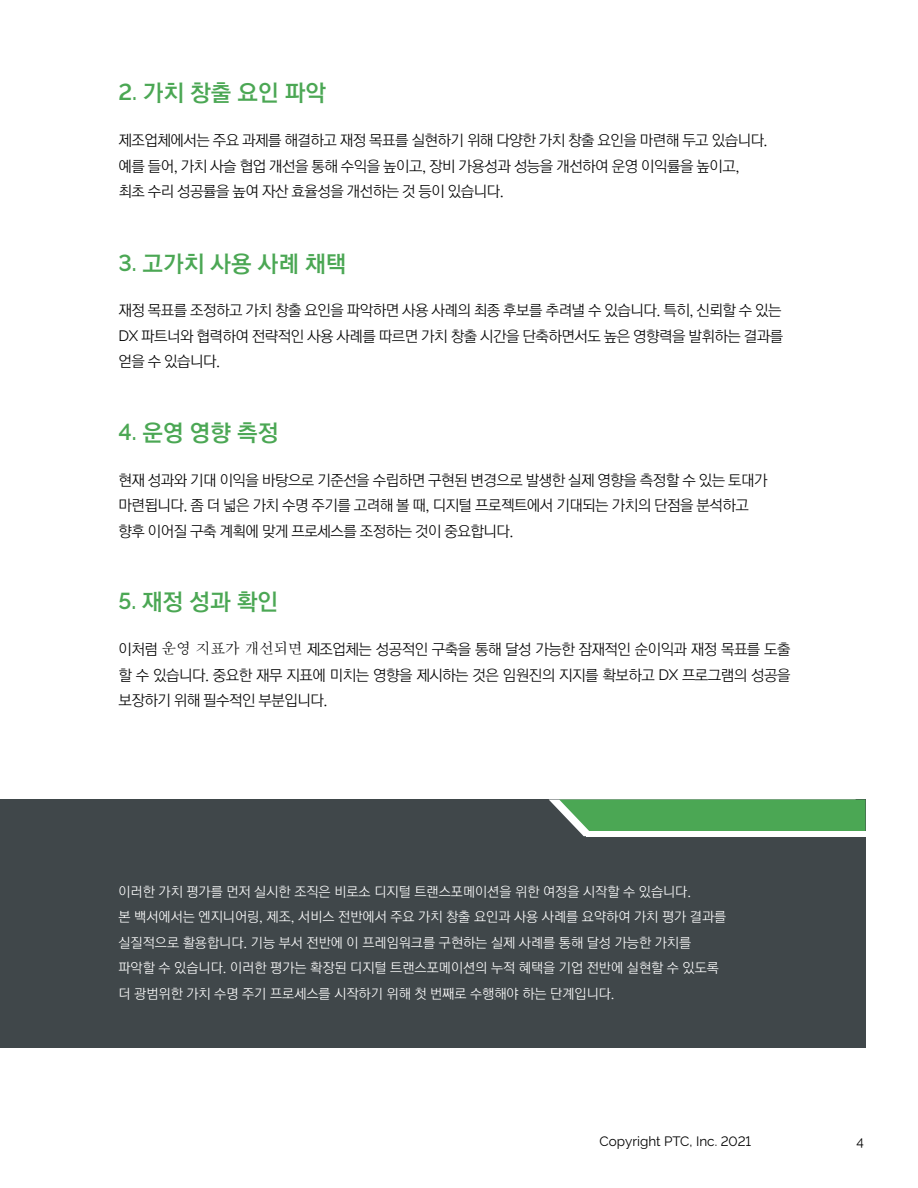
<style>
.page{position:relative;width:918px;height:1188px;background:#fff}
.page>*{position:absolute;margin:0;border:0;box-sizing:border-box;transform-origin:0 0}
.t1{font:22.95px "Rix Go B";color:#4ba754}
.t2{font:15px/25.5px "Rix Go L";letter-spacing:-.035em;color:#030303}
.t3{font:13.5px/25.5px "Rix Go L";color:#fff}
.t4{font:13.5px "PTC Raleway";color:#030303}
.t5{font:13.5px "Raleway";color:#030303}
.s1{font-family:"PTC Raleway";font-weight:600}
.s2{font-family:"PTC Raleway"}
.s3{font-family:"Adobe Myungjo Std";font-weight:500}
</style>
<div class="page">
<div style="left:0;top:800px;width:866px;height:248px;background:#40474a"></div>
<svg style="left:549px;top:800px;width:317px;height:36px;background:#50a359"></svg>
<div style="left:586px;top:831px;width:280px;height:5px;background:#fff"></div>
<h1 class="t1" style="left:118px;top:80px;width:209px"><span class="s1">2.</span> 가치 창출 요인 파악</h1>
<p class="t2" style="left:118px;top:128px;width:651px">제조업체에서는 주요 과제를 해결하고 재정 목표를 실현하기 위해 다양한 가치 창출 요인을 마련해 두고 있습니다. 예를 들어, 가치 사슬 협업 개선을 통해 수익을 높이고, 장비 가용성과 성능을 개선하여 운영 이익률을 높이고, 최초 수리 성공률을 높여 자산 효율성을 개선하는 것 등이 있습니다.</p>
<h1 class="t1" style="left:118px;top:251px;width:230px"><span class="s1">3.</span> 고가치 사용 사례 채택</h1>
<p class="t2" style="left:118px;top:298px;width:666px;text-align:justify">재정 목표를 조정하고 가치 창출 요인을 파악하면 사용 사례의 최종 후보를 추려낼 수 있습니다. 특히, 신뢰할 수 있는 <span class="s2">DX</span> 파트너와 협력하여 전략적인 사용 사례를 따르면 가치 창출 시간을 단축하면서도 높은 영향력을 발휘하는 결과를 얻을 수 있습니다.</p>
<h1 class="t1" style="left:118px;top:420px;width:161px"><span class="s1">4.</span> 운영 영향 측정</h1>
<p class="t2" style="left:118px;top:468px;width:651px">현재 성과와 기대 이익을 바탕으로 기준선을 수립하면 구현된 변경으로 발생한 실제 영향을 측정할 수 있는 토대가 마련됩니다. 좀 더 넓은 가치 수명 주기를 고려해 볼 때, 디지털 프로젝트에서 기대되는 가치의 단점을 분석하고 향후 이어질 구축 계획에 맞게 프로세스를 조정하는 것이 중요합니다.</p>
<h1 class="t1" style="left:118px;top:590px;width:161px"><span class="s1">5.</span> 재정 성과 확인</h1>
<p class="t2" style="left:118px;top:637px;width:674px;text-align:justify">이처럼 <span class="s3">운영 지표가 개선되면</span> 제조업체는 성공적인 구축을 통해 달성 가능한 잠재적인 순이익과 재정 목표를 도출 할 수 있습니다. 중요한 재무 지표에 미치는 영향을 제시하는 것은 임원진의 지지를 확보하고 <span class="s2">DX</span> 프로그램의 성공을 보장하기 위해 필수적인 부분입니다.</p>
<p class="t3" style="left:118px;top:879px;width:609px">이러한 가치 평가를 먼저 실시한 조직은 비로소 디지털 트랜스포메이션을 위한 여정을 시작할 수 있습니다.<br>본 백서에서는 엔지니어링, 제조, 서비스 전반에서 주요 가치 창출 요인과 사용 사례를 요약하여 가치 평가 결과를 실질적으로 활용합니다. 기능 부서 전반에 이 프레임워크를 구현하는 실제 사례를 통해 달성 가능한 가치를 파악할 수 있습니다. 이러한 평가는 확장된 디지털 트랜스포메이션의 누적 혜택을 기업 전반에 실현할 수 있도록 더 광범위한 가치 수명 주기 프로세스를 시작하기 위해 첫 번째로 수행해야 하는 단계입니다.</p>
<p class="t4" style="left:600px;top:1133px;width:153px">Copyright PTC, Inc. 2021</p>
<p class="t5" style="left:857px;top:1133px;width:9px">4</p>
</div>
